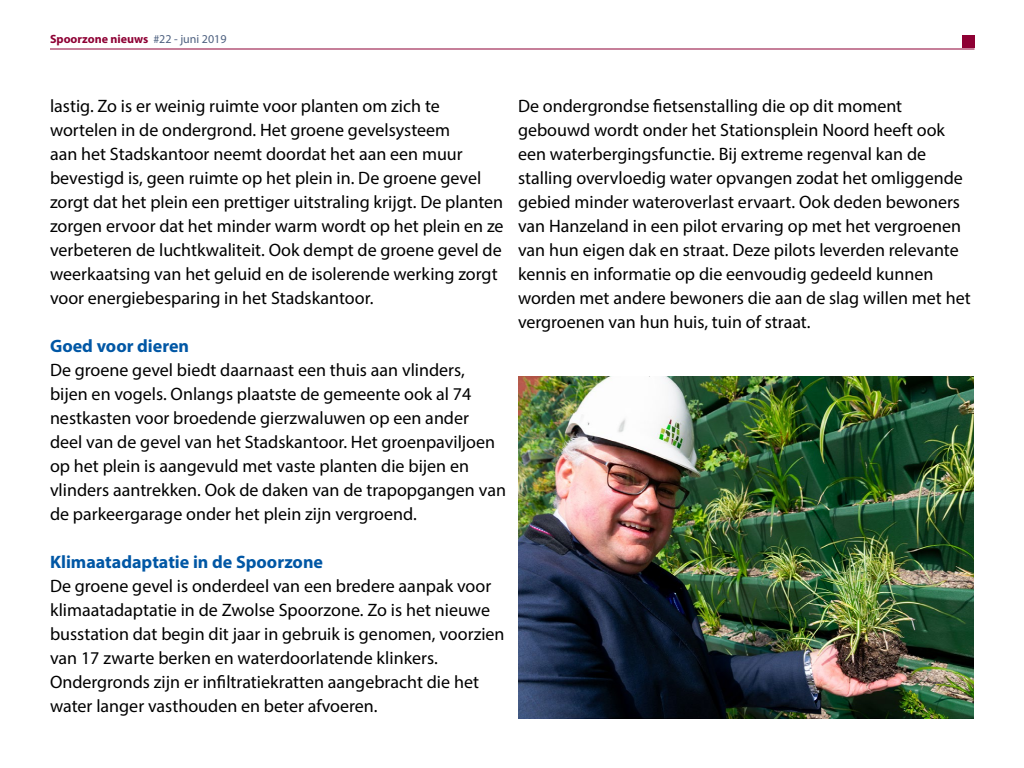
<style>
.page{position:relative;width:1024px;height:768px;background:#fff}
.page>*{position:absolute;margin:0;border:0;box-sizing:border-box;transform-origin:0 0}
.t1{font:18px/24px "Myriad Pro";color:#000}
.t2{font:700 18px "Myriad Pro";color:#0057a5}
.t3{font:700 12px "Myriad Pro";color:#8e0034}
.s1{font-weight:400;color:#4e6180}
</style>
<div class="page">
<hr style="left:50px;top:48px;width:924px;height:2px;background:#8e0034">
<div style="left:962px;top:36px;width:12px;height:12px;background:#8e0034"></div>
<img style="left:518px;top:376px;width:456px;height:342px">
<p class="t3" style="left:50px;top:31px;width:178px">Spoorzone nieuws <span class="s1">#22 - juni 2019</span></p>
<p class="t1" style="left:50px;top:94px;width:455px">lastig. Zo is er weinig ruimte voor planten om zich te wortelen in de ondergrond. Het groene gevelsysteem<br>aan het Stadskantoor neemt doordat het aan een muur bevestigd is, geen ruimte op het plein in. De groene gevel zorgt dat het plein een prettiger uitstraling krijgt. De planten zorgen ervoor dat het minder warm wordt op het plein en ze verbeteren de luchtkwaliteit. Ook dempt de groene gevel de weerkaatsing van het geluid en de isolerende werking zorgt voor energiebesparing in het Stadskantoor.</p>
<p class="t2" style="left:50px;top:334px;width:141px">Goed voor dieren</p>
<p class="t1" style="left:50px;top:358px;width:458px">De groene gevel biedt daarnaast een thuis aan vlinders, bijen en vogels. Onlangs plaatste de gemeente ook al 74 nestkasten voor broedende gierzwaluwen op een ander<br>deel van de gevel van het Stadskantoor. Het groenpaviljoen op het plein is aangevuld met vaste planten die bijen en vlinders aantrekken. Ook de daken van de trapopgangen van de parkeergarage onder het plein zijn vergroend.</p>
<p class="t2" style="left:50px;top:550px;width:275px">Klimaatadaptatie in de Spoorzone</p>
<p class="t1" style="left:50px;top:574px;width:456px">De groene gevel is onderdeel van een bredere aanpak voor klimaatadaptatie in de Zwolse Spoorzone. Zo is het nieuwe busstation dat begin dit jaar in gebruik is genomen, voorzien van 17 zwarte berken en waterdoorlatende klinkers.<br>Ondergronds zijn er infiltratiekratten aangebracht die het water langer vasthouden en beter afvoeren.</p>
<p class="t1" style="left:518px;top:94px;width:454px">De ondergrondse fietsenstalling die op dit moment gebouwd wordt onder het Stationsplein Noord heeft ook een waterbergingsfunctie. Bij extreme regenval kan de stalling overvloedig water opvangen zodat het omliggende gebied minder wateroverlast ervaart. Ook deden bewoners van Hanzeland in een pilot ervaring op met het vergroenen van hun eigen dak en straat. Deze pilots leverden relevante kennis en informatie op die eenvoudig gedeeld kunnen worden met andere bewoners die aan de slag willen met het vergroenen van hun huis, tuin of straat.</p>
</div>
